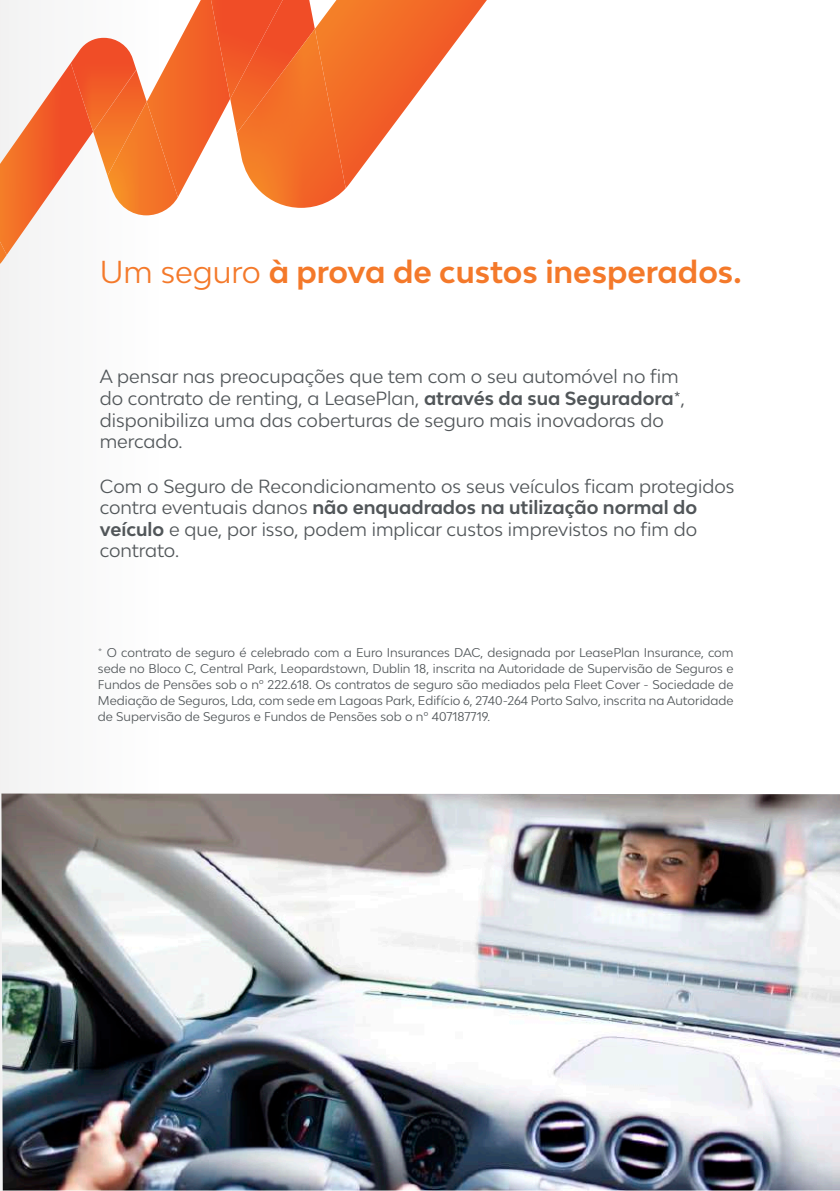
<style>
.page{position:relative;width:840px;height:1191px;background:#fff}
.page>*{position:absolute;margin:0;border:0;box-sizing:border-box;transform-origin:0 0}
.t1{font:700 30px "Lease Plan";color:#f4792a}
.t2{font:18px/21.6px "Lease Plan";color:#515659}
.t3{font:12px/16px "Lease Plan";color:#515659;text-align:justify}
.s1{font-weight:400}
.s2{font-weight:700}
.s3{font-weight:300;color:#6b7074}
</style>
<div class="page">
<div style="left:0;top:0;width:159px;height:1191px;background:#f8f8f8"></div>
<img style="left:1px;top:793px;width:838px;height:397px">
<svg style="left:0;top:255px;width:7px;height:9px"></svg>
<img style="left:0;top:63px;width:93px;height:192px">
<img style="left:71px;top:40px;width:22px;height:92px">
<svg style="left:93px;top:0;width:393px;height:215px"></svg>
<img style="left:237px;top:29px;width:108px;height:179px">
<h1 class="t1" style="left:100px;top:252px;width:643px"><span class="s1">Um seguro</span> à prova de custos inesperados.</h1>
<h2 class="t2" style="left:100px;top:365px;width:586px">A pensar nas preocupações que tem com o seu automóvel no fim do contrato de renting, a LeasePlan, <span class="s2">através da sua Seguradora</span>*, disponibiliza uma das coberturas de seguro mais inovadoras do mercado.</h2>
<h2 class="t2" style="left:100px;top:475px;width:635px">Com o Seguro de Recondicionamento os seus veículos ficam protegidos contra eventuais danos <span class="s2">não enquadrados na utilização normal do veículo</span> e que, por isso, podem implicar custos imprevistos no fim do contrato.</h2>
<p class="t3" style="left:98px;top:644px;width:637px"><span class="s3">*</span> O contrato de seguro é celebrado com a Euro Insurances DAC, designada por LeasePlan Insurance, com sede no Bloco C, Central Park, Leopardstown, Dublin 18, inscrita na Autoridade de Supervisão de Seguros e Fundos de Pensões sob o nº 222.618. Os contratos de seguro são mediados pela Fleet Cover - Sociedade de Mediação de Seguros, Lda, com sede em Lagoas Park, Edifício 6, 2740-264 Porto Salvo, inscrita na Autoridade de Supervisão de Seguros e Fundos de Pensões sob o nº 407187719.</p>
</div>
